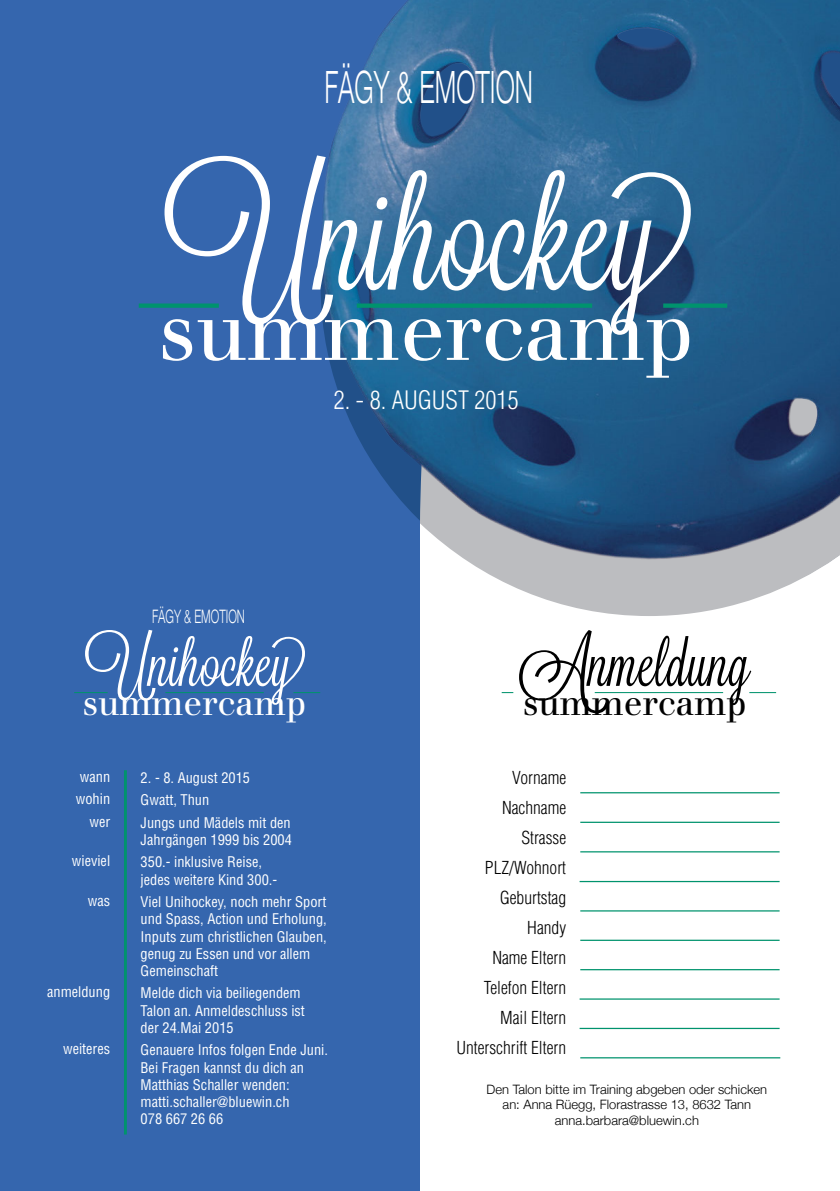
<style>
.page{position:relative;width:840px;height:1191px;background:#fff}
.page>*{position:absolute;margin:0;border:0;box-sizing:border-box;transform-origin:0 0}
.t1{font:151.4px "Lavanderia";color:#fff}
.t2{font:81.2px "Walbaum";color:#fff}
.t3{font:63.2px "Lavanderia";color:#fff}
.t4{font:63.2px "Lavanderia";color:#000}
.t5{font:300 44.6px "Helvetica Neue";color:#fff;scale:.58 1}
.t6{font:34px "Walbaum";color:#fff}
.t7{font:34px "Walbaum";color:#000}
.t8{font:300 condensed 24.8px "Helvetica";color:#fff}
.t9{font:300 18.6px "Helvetica Neue";color:#fff;scale:.62 1}
.t10{font:300 condensed 17.4px "Helvetica";color:#000}
.t11{font:condensed 14.4px/17.2px "Helvetica";color:#fff}
.t12{font:300 13px "Helvetica Neue";color:#000}
</style>
<div class="page">
<div style="left:0;top:0;width:420px;height:1191px;background:#3566ae"></div>
<hr style="left:165px;top:692px;width:98px;height:1px;background:#00936d">
<svg style="left:293px;top:692px;width:27px;height:1px"></svg>
<hr style="left:74px;top:692px;width:34px;height:1px;background:#00936d">
<hr style="left:594px;top:692px;width:128px;height:1px;background:#00936d">
<svg style="left:749px;top:692px;width:26px;height:1px"></svg>
<svg style="left:501px;top:692px;width:12px;height:1px"></svg>
<hr style="left:124px;top:770px;width:3px;height:364px;background:#00936d">
<hr style="left:580px;top:792px;width:199px;height:1px;background:#00936d">
<hr style="left:580px;top:821px;width:199px;height:2px;background:#00936d">
<hr style="left:580px;top:851px;width:199px;height:1px;background:#00936d">
<hr style="left:580px;top:910px;width:199px;height:1px;background:#00936d">
<hr style="left:580px;top:939px;width:199px;height:2px;background:#00936d">
<hr style="left:580px;top:969px;width:199px;height:1px;background:#00936d">
<hr style="left:579px;top:998px;width:200px;height:1px;background:#00936d">
<hr style="left:579px;top:1027px;width:200px;height:2px;background:#00936d">
<hr style="left:580px;top:1057px;width:199px;height:1px;background:#00936d">
<hr style="left:579px;top:881px;width:200px;height:1px;background:#00936d">
<svg style="left:489px;top:574px;width:321px;height:42px;fill:#bcbdc0"></svg>
<img style="left:320px;top:0;width:519px;height:574px">
<div style="left:356px;top:303px;width:236px;height:5px;background:#00936d"></div>
<div style="left:662px;top:303px;width:64px;height:5px;background:#00936d"></div>
<div style="left:139px;top:303px;width:80px;height:5px;background:#00936d"></div>
<p class="t5" style="left:324px;top:60px;width:361px">FÄGY &amp; EMOTION</p>
<p class="t1" style="left:161px;top:149px;width:533px">Unihockey</p>
<p class="t2" style="left:158px;top:283px;width:536px">summercamp</p>
<p class="t8" style="left:334px;top:384px;width:186px">2. - 8. AUGUST 2015</p>
<p class="t9" style="left:152px;top:604px;width:151px">FÄGY &amp; EMOTION</p>
<p class="t3" style="left:83px;top:627px;width:224px">Unihockey</p>
<p class="t4" style="left:520px;top:627px;width:231px">Anmeldung</p>
<p class="t6" style="left:82px;top:683px;width:225px">summercamp</p>
<p class="t7" style="left:522px;top:683px;width:225px">summercamp</p>
<p class="t11" style="left:80px;top:767px;width:32px">wann</p>
<p class="t11" style="left:76px;top:790px;width:36px">wohin</p>
<p class="t11" style="left:89px;top:812px;width:22px">wer</p>
<p class="t11" style="left:72px;top:852px;width:40px">wieviel</p>
<p class="t11" style="left:88px;top:892px;width:24px">was</p>
<p class="t11" style="left:47px;top:983px;width:65px">anmeldung</p>
<p class="t11" style="left:63px;top:1040px;width:49px">weiteres</p>
<p class="t11" style="left:140px;top:769px;width:111px">2. - 8. August 2015</p>
<p class="t11" style="left:140px;top:791px;width:70px">Gwatt, Thun</p>
<p class="t11" style="left:140px;top:813px;width:152px">Jungs und Mädels mit den</p>
<p class="t11" style="left:140px;top:831px;width:153px">Jahrgängen 1999 bis 2004</p>
<p class="t11" style="left:140px;top:853px;width:123px">350.- inklusive Reise,</p>
<p class="t11" style="left:140px;top:870px;width:138px">jedes weitere Kind 300.-</p>
<p class="t11" style="left:140px;top:893px;width:187px">Viel Unihockey, noch mehr Sport und Spass, Action und Erholung,<br>Inputs zum christlichen Glauben, genug zu Essen und vor allem<br>Gemeinschaft</p>
<p class="t11" style="left:140px;top:984px;width:161px">Melde dich via beiliegendem</p>
<p class="t11" style="left:140px;top:1001px;width:166px">Talon an. Anmeldeschluss ist</p>
<p class="t11" style="left:140px;top:1019px;width:94px">der 24.Mai 2015</p>
<p class="t11" style="left:140px;top:1041px;width:189px">Genauere Infos folgen Ende Juni.</p>
<p class="t11" style="left:140px;top:1058px;width:165px">Bei Fragen kannst du dich an<br>Matthias Schaller wenden:</p>
<p class="t11" style="left:140px;top:1093px;width:150px">matti.schaller@bluewin.ch</p>
<p class="t11" style="left:140px;top:1110px;width:84px">078 667 26 66</p>
<p class="t10" style="left:512px;top:767px;width:55px">Vorname</p>
<p class="t10" style="left:501px;top:797px;width:66px">Nachname</p>
<p class="t10" style="left:521px;top:827px;width:46px">Strasse</p>
<p class="t10" style="left:484px;top:857px;width:83px">PLZ/Wohnort</p>
<p class="t10" style="left:500px;top:886px;width:67px">Geburtstag</p>
<p class="t10" style="left:527px;top:916px;width:40px">Handy</p>
<p class="t10" style="left:492px;top:946px;width:75px">Name Eltern</p>
<p class="t10" style="left:483px;top:976px;width:84px">Telefon Eltern</p>
<p class="t10" style="left:500px;top:1006px;width:67px">Mail Eltern</p>
<p class="t10" style="left:456px;top:1036px;width:111px">Unterschrift Eltern</p>
<p class="t12" style="left:486px;top:1081px;width:282px">Den Talon bitte im Training abgeben oder schicken</p>
<p class="t12" style="left:502px;top:1096px;width:250px">an: Anna Rüegg, Florastrasse 13, 8632 Tann</p>
<p class="t12" style="left:554px;top:1112px;width:146px">anna.barbara@bluewin.ch</p>
</div>
